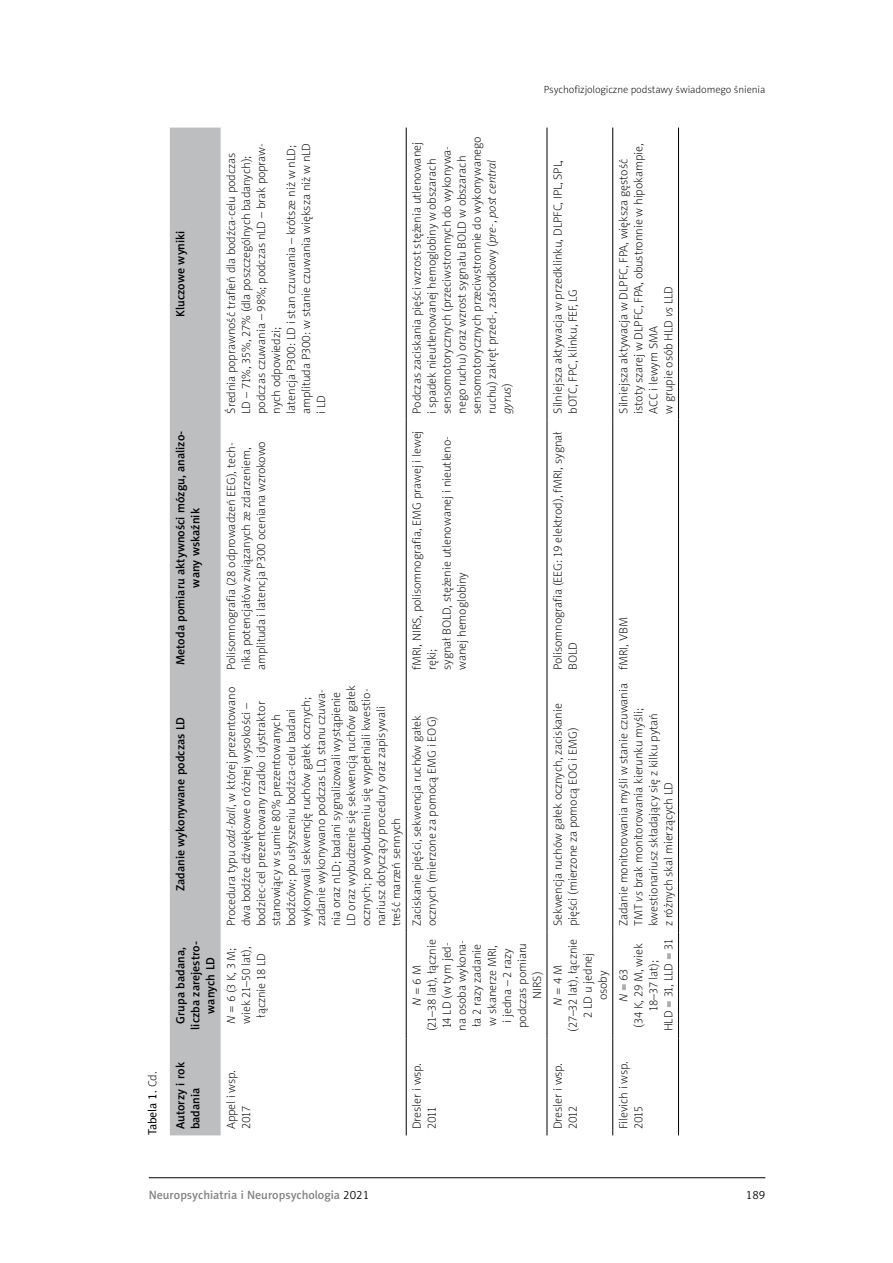
<style>
.page{position:relative;width:893px;height:1263px;background:#fff}
.page>*{position:absolute;margin:0;border:0;box-sizing:border-box;transform-origin:0 0}
.t1{font:12px/15px "Naomi Sans EFN Thin";color:#000}
.t2{font:12px/15px "Naomi Sans EFN Medium";color:#000;text-align:center}
.t3{font:12px "Naomi Sans EFN Medium";color:#808285}
.t4{font:12px "Naomi Sans EFN";letter-spacing:-.01em;color:#000}
.t5{font:12px "Naomi Sans EFN Light";color:#000}
.t6{font:10.5px "Naomi Sans EFN Thin";color:#000}
.s1{font-family:"Naomi Sans EFN Thin"}
.s2{font-style:italic}
.s3{font-family:"Naomi Sans EFN Light";color:#000}
</style>
<div class="page">
<hr style="left:149px;top:1177px;width:616px;height:1px;background:#000">
<div style="left:170px;top:128px;width:51px;height:1007px;background:#bcbec0"></div>
<hr style="left:406px;top:1038px;width:1px;height:97px;background:#000">
<hr style="left:406px;top:932px;width:1px;height:106px;background:#000">
<hr style="left:406px;top:676px;width:1px;height:256px;background:#000">
<hr style="left:406px;top:420px;width:1px;height:256px;background:#000">
<hr style="left:406px;top:128px;width:1px;height:292px;background:#000">
<hr style="left:547px;top:1038px;width:1px;height:97px;background:#000">
<hr style="left:547px;top:932px;width:1px;height:106px;background:#000">
<hr style="left:547px;top:676px;width:1px;height:256px;background:#000">
<hr style="left:547px;top:420px;width:1px;height:256px;background:#000">
<hr style="left:547px;top:128px;width:1px;height:292px;background:#000">
<hr style="left:612px;top:1038px;width:1px;height:97px;background:#000">
<hr style="left:612px;top:932px;width:1px;height:106px;background:#000">
<hr style="left:612px;top:676px;width:1px;height:256px;background:#000">
<hr style="left:612px;top:420px;width:1px;height:256px;background:#000">
<hr style="left:612px;top:128px;width:1px;height:292px;background:#000">
<hr style="left:678px;top:1038px;width:1px;height:97px;background:#000">
<hr style="left:678px;top:932px;width:1px;height:106px;background:#000">
<hr style="left:678px;top:676px;width:1px;height:256px;background:#000">
<hr style="left:678px;top:420px;width:1px;height:256px;background:#000">
<hr style="left:678px;top:128px;width:1px;height:292px;background:#000">
<p class="t4" style="left:145px;top:1135px;width:65px;rotate:-90deg">Tabela 1. <span class="s1">Cd.</span></p>
<p class="t6" style="left:544px;top:83px;width:223px">Psychofizjologiczne podstawy świadomego śnienia</p>
<p class="t2" style="left:173px;top:317px;width:88px;rotate:-90deg">Kluczowe wyniki</p>
<p class="t2" style="left:173px;top:665px;width:236px;rotate:-90deg">Metoda pomiaru aktywności mózgu, analizo&shy;wany wskaźnik</p>
<p class="t2" style="left:173px;top:891px;width:176px;rotate:-90deg">Zadanie wykonywane podczas LD</p>
<p class="t1" style="left:224px;top:414px;width:272px;rotate:-90deg">Średnia poprawność trafień dla bodźca-celu podczas LD – 71%, 35%, 27% (dla poszczególnych badanych); podczas czuwania – 98%; podczas nLD – brak popraw&shy;nych odpowiedzi;<br>latencja P300: LD i stan czuwania – krótsze niż w nLD; amplituda P300: w stanie czuwania większa niż w nLD i LD</p>
<p class="t1" style="left:224px;top:670px;width:230px;rotate:-90deg">Polisomnografia (28 odprowadzeń EEG), tech&shy;nika potencjałów związanych ze zdarzeniem, amplituda i latencja P300 oceniana wzrokowo</p>
<p class="t1" style="left:224px;top:926px;width:242px;rotate:-90deg">Procedura typu <span class="s2">odd-ball</span>, w której prezentowano dwa bodźce dźwiękowe o różnej wysokości – bodziec-cel prezentowany rzadko i dystraktor stanowiący w sumie 80% prezentowanych bodźców; po usłyszeniu bodźca-celu badani wykonywali sekwencję ruchów gałek ocznych; zadanie wykonywano podczas LD, stanu czuwa&shy;nia oraz nLD; badani sygnalizowali wystąpienie LD oraz wybudzenie się sekwencją ruchów gałek ocznych; po wybudzeniu się wypełniali kwestio&shy;nariusz dotyczący procedury oraz zapisywali treść marzeń sennych</p>
<p class="t2" style="left:173px;top:1029px;width:90px;rotate:-90deg">Grupa badana, liczba zarejestro&shy;wanych LD</p>
<p class="t1" style="left:224px;top:1024px;width:79px;text-align:center;rotate:-90deg"><span class="s2">N</span> = 6 (3 K, 3 M; wiek 21–50 lat), łącznie 18 LD</p>
<p class="t1" style="left:409px;top:414px;width:279px;rotate:-90deg">Podczas zaciskania pięści wzrost stężenia utlenowanej i spadek nieutlenowanej hemoglobiny w obszarach sensomotorycznych (przeciwstronnych do wykonywa&shy;nego ruchu) oraz wzrost sygnału BOLD w obszarach sensomotorycznych przeciwstronnie do wykonywanego ruchu) zakręt przed-, zaśrodkowy (<span class="s2">pre-</span>, <span class="s2">post central gyrus</span>)</p>
<p class="t1" style="left:409px;top:670px;width:241px;rotate:-90deg">fMRI, NIRS, polisomnografia, EMG prawej i lewej ręki;<br>sygnał BOLD, stężenie utlenowanej i nieutleno&shy;wanej hemoglobiny</p>
<p class="t1" style="left:409px;top:926px;width:213px;rotate:-90deg">Zaciskanie pięści, sekwencja ruchów gałek ocznych (mierzone za pomocą EMG i EOG)</p>
<p class="t1" style="left:410px;top:1031px;width:94px;text-align:center;rotate:-90deg"><span class="s2">N</span> = 6 M<br>(21–38 lat), łącznie<br>14 LD (w tym jed&shy;na osoba wykona&shy;ła 2 razy zadanie w skanerze MRI,<br>i jedna – 2 razy podczas pomiaru<br>NIRS)</p>
<p class="t1" style="left:550px;top:414px;width:255px;rotate:-90deg">Silniejsza aktywacja w przedklinku, DLPFC, IPL, SPL, bOTC, FPC, klinku, FEF, LG</p>
<p class="t1" style="left:550px;top:670px;width:240px;rotate:-90deg">Polisomnografia (EEG: 19 elektrod), fMRI, sygnał<br>BOLD</p>
<p class="t1" style="left:550px;top:926px;width:224px;rotate:-90deg">Sekwencja ruchów gałek ocznych, zaciskanie pięści (mierzone za pomocą EOG i EMG)</p>
<p class="t1" style="left:550px;top:1032px;width:94px;text-align:center;rotate:-90deg"><span class="s2">N</span> = 4 M<br>(27–32 lat), łącznie<br>2 LD u jednej osoby</p>
<p class="t1" style="left:616px;top:414px;width:272px;rotate:-90deg">Silniejsza aktywacja w DLPFC, FPA, większa gęstość istoty szarej w DLPFC, FPA, obustronnie w hipokampie, ACC i lewym SMA<br>w grupie osób HLD <span class="s2">vs</span> LLD</p>
<p class="t1" style="left:616px;top:670px;width:54px;rotate:-90deg">fMRI, VBM</p>
<p class="t1" style="left:616px;top:926px;width:245px;rotate:-90deg">Zadanie monitorowania myśli w stanie czuwania TMT <span class="s2">vs</span> brak monitorowania kierunku myśli; kwestionariusz składający się z kilku pytań<br>z różnych skal mierzących LD</p>
<p class="t1" style="left:616px;top:1031px;width:93px;text-align:center;rotate:-90deg"><span class="s2">N</span> = 63<br>(34 K, 29 M, wiek<br>18–37 lat);<br>HLD = 31, LLD = 31</p>
<p class="t2" style="left:173px;top:1129px;width:69px;text-align:left;rotate:-90deg">Autorzy i rok badania</p>
<p class="t1" style="left:224px;top:1129px;width:61px;rotate:-90deg">Appel i wsp.<br>2017</p>
<p class="t1" style="left:409px;top:1129px;width:68px;rotate:-90deg">Dresler i wsp.<br>2011</p>
<p class="t1" style="left:550px;top:1129px;width:68px;rotate:-90deg">Dresler i wsp.<br>2012</p>
<p class="t1" style="left:616px;top:1129px;width:70px;rotate:-90deg">Filevich i wsp.<br>2015</p>
<p class="t3" style="left:149px;top:1188px;width:222px">Neuropsychiatria i Neuropsychologia <span class="s3">2021</span></p>
<p class="t5" style="left:746px;top:1188px;width:21px">189</p>
</div>
